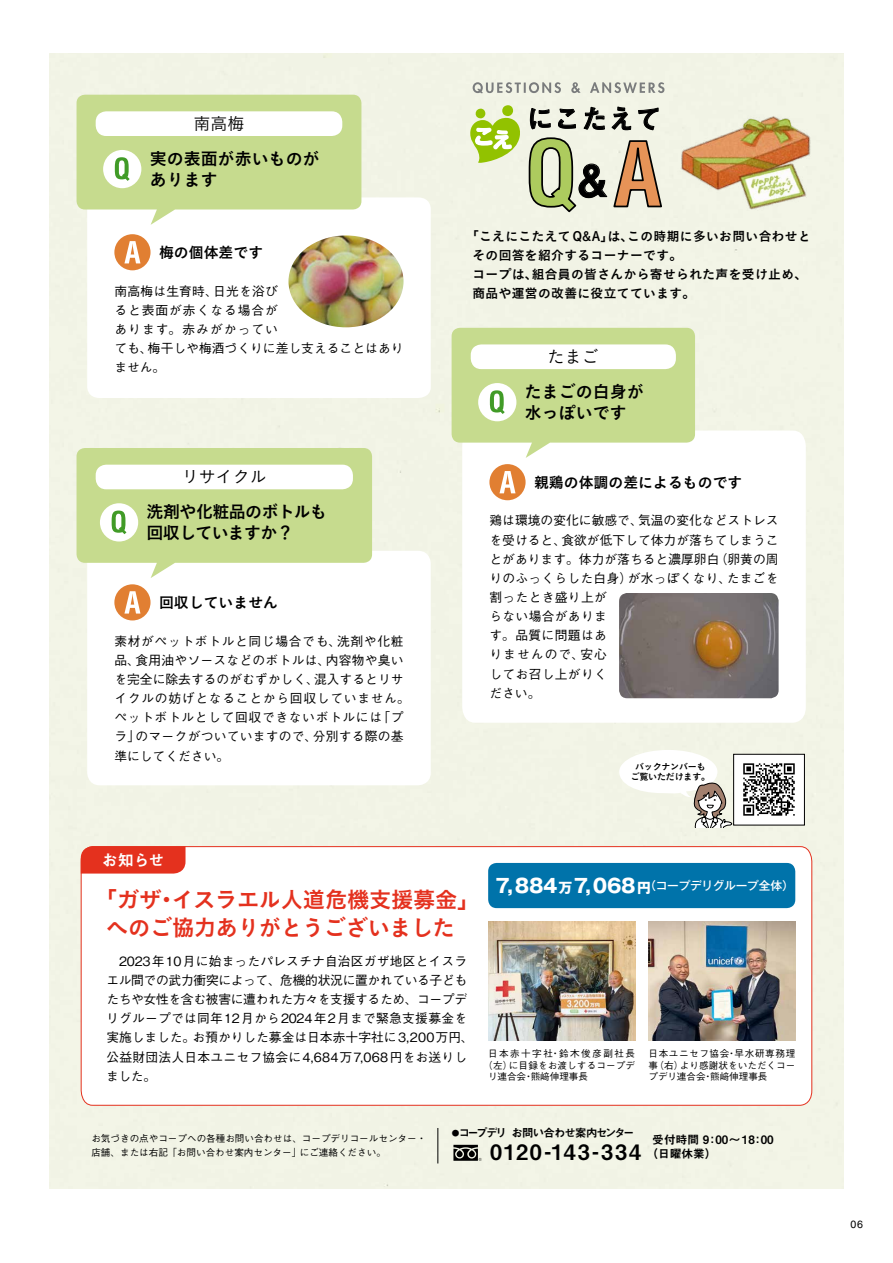
<style>
.page{position:relative;width:893px;height:1263px;background:#fff}
.page>*{position:absolute;margin:0;border:0;box-sizing:border-box;transform-origin:0 0}
.t1{font:43.05px "Midashi Go Pr 6 N MB31";color:#000}
.t2{font:26.85px "Midashi Go Pr 6 N MB31";letter-spacing:.01em;color:#000}
.t3{font:22.35px/27.6px "Koburina Go Std N W6";letter-spacing:-.015em;color:#e4311e}
.t4{font:21.3px "Midashi Go Pr 6 N MB31";letter-spacing:.08em;color:#000}
.t5{font:700 19.2px "Gothic MB101 Pr 6 N";letter-spacing:-.02em;color:#fff}
.t6{font:16.95px/21.3px "Koburina Go Std N W6";color:#000}
.t7{font:16.95px/21.3px "Koburina Go Std N W6";letter-spacing:-.04em;color:#000}
.t8{font:16.95px "Koburina Go Std N W3";color:#000}
.t9{font:15.9px "Midashi Go Pr 6 N MB31";color:#fff}
.t10{font:14.85px "Koburina Go Std N W6";color:#000}
.t11{font:700 13.8px "Gothic MB101 Pr 6 N";color:#fff}
.t12{font:500 12.75px/19.2px "Gothic BBB Pr 6 N";letter-spacing:.015em;color:#000}
.t13{font:12.75px/19.2px "Koburina Go Std N W6";letter-spacing:.03em;color:#000}
.t14{font:500 12.75px "Gothic BBB Pr 6 N";letter-spacing:-.025em;color:#000}
.t15{font:500 12.75px/19.2px "Gothic BBB Pr 6 N";letter-spacing:.05em;color:#000}
.t16{font:500 12.75px "Gothic BBB Pr 6 N";letter-spacing:.06em;color:#000}
.t17{font:500 12.75px "Gothic BBB Pr 6 N";letter-spacing:.075em;color:#000}
.t18{font:500 12.75px "Gothic BBB Pr 6 N";letter-spacing:.085em;color:#000}
.t19{font:11.7px/14.9px "Midashi Go Pr 6 N MB31";color:#000}
.t20{font:500 11.7px "Gothic MB101 Pr 6 N";letter-spacing:-.02em;color:#fff}
.t21{font:11.4px "Midashi Go Pr 6 N MB31";letter-spacing:-.095em;color:#000}
.t22{font:10.65px "Helvetica LT Std";color:#000}
.t23{font:500 9.6px/11.7px "Gothic BBB Pr 6 N";color:#000}
.t24{font:500 9.6px "Gothic BBB Pr 6 N";letter-spacing:.16em;color:#000}
.t25{font:9px/10.6px "Koburina Go Std N W6";letter-spacing:-.025em;color:#000;text-align:center}
.t26{font:7.65px "Midashi Go Pr 6 N MB31";color:#000}
.s1{font-weight:700;font-size:13.8px}
</style>
<div class="page">
<div style="left:49px;top:53px;width:795px;height:1135px;background:#f1f3e5"></div>
<svg style="left:80px;top:846px;width:733px;height:260px"></svg>
<svg style="left:462px;top:431px;width:344px;height:292px"></svg>
<div style="left:489px;top:464px;width:37px;height:36px;background:#e17f32;border-radius:50%"></div>
<svg style="left:499px;top:471px;width:16px;height:22px"></svg>
<svg style="left:452px;top:328px;width:243px;height:130px"></svg>
<img style="left:677px;top:94px;width:136px;height:127px">
<div style="left:476px;top:109px;width:9px;height:9px;background:#92c200;border-radius:50%"></div>
<div style="left:502px;top:105px;width:11px;height:11px;background:#92c200;border-radius:50%"></div>
<svg style="left:470px;top:117px;width:50px;height:45px;background:#bed96a"></svg>
<svg style="left:530px;top:108px;width:21px;height:22px"></svg>
<svg style="left:558px;top:108px;width:18px;height:21px"></svg>
<svg style="left:583px;top:107px;width:22px;height:23px"></svg>
<svg style="left:611px;top:106px;width:20px;height:24px"></svg>
<svg style="left:638px;top:107px;width:21px;height:23px"></svg>
<svg style="left:473px;top:82px;width:191px;height:11px;background:#c6c8c0"></svg>
<svg style="left:528px;top:136px;width:135px;height:78px;background:#c8c3a2"></svg>
<div style="left:87px;top:551px;width:344px;height:234px;background:#fff;border-radius:13px"></div>
<div style="left:114px;top:584px;width:37px;height:36px;background:#e17f32;border-radius:50%"></div>
<svg style="left:124px;top:591px;width:16px;height:22px"></svg>
<svg style="left:77px;top:448px;width:295px;height:130px"></svg>
<img style="left:619px;top:593px;width:160px;height:105px">
<svg style="left:87px;top:197px;width:344px;height:201px"></svg>
<div style="left:114px;top:234px;width:37px;height:36px;background:#e17f32;border-radius:50%"></div>
<svg style="left:124px;top:241px;width:16px;height:22px"></svg>
<svg style="left:77px;top:95px;width:284px;height:130px"></svg>
<img style="left:288px;top:235px;width:116px;height:92px">
<div style="left:81px;top:846px;width:105px;height:27px;background:#e4311e"></div>
<img style="left:649px;top:922px;width:146px;height:118px">
<img style="left:488px;top:922px;width:147px;height:118px">
<div style="left:488px;top:863px;width:307px;height:45px;background:#0073aa;border-radius:9px"></div>
<svg style="left:453px;top:1145px;width:29px;height:16px"></svg>
<hr style="left:438px;top:1128px;width:1px;height:35px;background:#000">
<div style="left:734px;top:754px;width:70px;height:71px;background:#fff"></div>
<img style="left:743px;top:763px;width:52px;height:53px">
<div style="left:733px;top:754px;width:72px;height:71px;border:1px solid #000"></div>
<svg style="left:619px;top:750px;width:113px;height:78px"></svg>
<h3 class="t8" style="left:193px;top:111px;width:53px">南高梅</h3>
<h3 class="t6" style="left:150px;top:148px;width:172px">実の表面が赤いものがあります</h3>
<p class="t10" style="left:159px;top:241px;width:106px">梅の個体差です</p>
<p class="t12" style="left:213px;top:280px;width:66px">日光を浴び</p>
<p class="t12" style="left:114px;top:280px;width:105px">南高梅は生育時、</p>
<p class="t17" style="left:114px;top:300px;width:165px">ると表面が赤くなる場合が</p>
<p class="t18" style="left:114px;top:319px;width:165px">あります。赤みがかってい</p>
<p class="t12" style="left:148px;top:338px;width:257px">梅干しや梅酒づくりに差し支えることはあり</p>
<p class="t12" style="left:114px;top:338px;width:53px">ても、ません。</p>
<h3 class="t8" style="left:182px;top:464px;width:87px">リサイクル</h3>
<h3 class="t7" style="left:147px;top:501px;width:182px">洗剤や化粧品のボトルも回収していますか?</h3>
<p class="t10" style="left:159px;top:591px;width:121px">回収していません</p>
<p class="t12" style="left:337px;top:630px;width:68px">洗剤や化粧</p>
<p class="t15" style="left:326px;top:630px;width:79px;text-indent:-211px">素材がペットボトルと同じ場合でも、<br>内容物や臭い</p>
<p class="t12" style="left:135px;top:650px;width:196px">食用油やソースなどのボトルは、</p>
<p class="t12" style="left:114px;top:650px;width:27px">品、</p>
<p class="t12" style="left:114px;top:669px;width:206px">を完全に除去するのがむずかしく、</p>
<p class="t16" style="left:114px;top:688px;width:297px">イクルの妨げとなることから回収していません。</p>
<p class="t12" style="left:377px;top:707px;width:28px">「プ</p>
<p class="t12" style="left:314px;top:669px;width:91px">混入するとリサ</p>
<p class="t15" style="left:313px;top:707px;width:92px;text-indent:-198px">ペットボトルとして回収できないボトルには<br>分別する際の基</p>
<p class="t12" style="left:114px;top:726px;width:116px">ラ」<br>準にしてください。</p>
<p class="t12" style="left:136px;top:726px;width:183px">のマークがついていますので、</p>
<p class="t9" style="left:102px;top:847px;width:64px">お知らせ</p>
<h2 class="t2" style="left:527px;top:97px;width:137px">にこたえて</h2>
<h1 class="t1" style="left:577px;top:146px;width:31px">&amp;</h1>
<p class="t13" style="left:466px;top:227px;width:169px">「こえにこたえてQ&amp;A は」、</p>
<p class="t13" style="left:472px;top:246px;width:211px">その回答を紹介するコーナーです。</p>
<p class="t13" style="left:532px;top:265px;width:277px">組合員の皆さんから寄せられた声を受け止め、</p>
<p class="t13" style="left:627px;top:227px;width:185px">この時期に多いお問い合わせと</p>
<p class="t13" style="left:472px;top:265px;width:224px">コープは、<br>商品や運営の改善に役立てています。</p>
<h3 class="t8" style="left:548px;top:344px;width:53px">たまご</h3>
<h3 class="t6" style="left:525px;top:381px;width:121px">たまごの白身が水っぽいです</h3>
<p class="t10" style="left:534px;top:471px;width:210px">親鶏の体調の差によるものです</p>
<p class="t12" style="left:638px;top:510px;width:142px">気温の変化などストレス</p>
<p class="t12" style="left:561px;top:510px;width:219px;text-indent:-72px">鶏は環境の変化に敏感で、<br>食欲が低下して体力が落ちてしまうこ</p>
<p class="t12" style="left:489px;top:529px;width:78px">を受けると、</p>
<p class="t12" style="left:715px;top:548px;width:65px">（卵黄の周</p>
<p class="t12" style="left:489px;top:548px;width:232px">とがあります。体力が落ちると濃厚卵白</p>
<p class="t12" style="left:727px;top:568px;width:53px">たまごを</p>
<p class="t12" style="left:489px;top:568px;width:144px">りのふっくらした白身）</p>
<p class="t12" style="left:489px;top:587px;width:119px">割ったとき盛り上が</p>
<p class="t12" style="left:489px;top:606px;width:119px">らない場合がありま</p>
<p class="t12" style="left:489px;top:625px;width:119px">す。品質に問題はあ</p>
<p class="t12" style="left:580px;top:644px;width:28px">安心</p>
<p class="t12" style="left:628px;top:568px;width:105px">が水っぽくなり、</p>
<p class="t12" style="left:489px;top:644px;width:119px">りませんので、<br>してお召し上がりください。</p>
<p class="t25" style="left:631px;top:761px;width:81px">バックナンバーもご覧いただけます。</p>
<h3 class="t3" style="left:106px;top:886px;width:350px;text-indent:-11px">「ガザ<br>へのご協力ありがとうございました</h3>
<p class="t12" style="left:119px;top:951px;width:349px">2023年10月に始まったパレスチナ自治区ガザ地区とイスラ</p>
<p class="t14" style="left:106px;top:970px;width:362px">エル間での武力衝突によって、危機的状況に置かれている子ども</p>
<p class="t14" style="left:106px;top:989px;width:362px">たちや女性を含む被害に遭われた方々を支援するため、コープデ</p>
<p class="t12" style="left:106px;top:1008px;width:362px">リグループでは同年12月から2024年2月まで緊急支援募金を</p>
<p class="t12" style="left:193px;top:1027px;width:283px">お預かりした募金は日本赤十字社に3,200万円、</p>
<h3 class="t3" style="left:172px;top:886px;width:309px">イスラエル人道危機支援募金「</h3>
<h3 class="t3" style="left:155px;top:886px;width:24px">・</h3>
<p class="t12" style="left:106px;top:1027px;width:362px">実施しました。<br>公益財団法人日本ユニセフ協会に4,684万7,068円をお送りしました。</p>
<h3 class="t5" style="left:496px;top:869px;width:64px">7，884</h3>
<h3 class="t5" style="left:574px;top:869px;width:64px">7，068</h3>
<p class="t20" style="left:637px;top:876px;width:158px">（<span class="s1">円</span>コープデリグループ全体(</p>
<p class="t11" style="left:558px;top:876px;width:15px">万</p>
<p class="t23" style="left:509px;top:1047px;width:128px;text-indent:-21px">日本赤十字社<br>に目録をお渡しするコープデ</p>
<p class="t24" style="left:550px;top:1046px;width:86px">・鈴木俊彦副社長</p>
<p class="t23" style="left:483px;top:1059px;width:31px">（左）</p>
<p class="t23" style="left:735px;top:1047px;width:62px">早水研専務理</p>
<p class="t23" style="left:680px;top:1047px;width:117px;text-indent:-31px">日本ユニセフ協会<br>より感謝状をいただくコー</p>
<p class="t23" style="left:727px;top:1047px;width:11px">・</p>
<p class="t23" style="left:654px;top:1059px;width:30px">（右）</p>
<p class="t23" style="left:649px;top:1059px;width:11px">事</p>
<p class="t23" style="left:488px;top:1070px;width:40px">リ連合会</p>
<p class="t23" style="left:531px;top:1070px;width:59px">熊﨑伸理事長</p>
<p class="t23" style="left:524px;top:1070px;width:11px">・</p>
<p class="t23" style="left:648px;top:1070px;width:59px">プデリ連合会</p>
<p class="t23" style="left:710px;top:1070px;width:59px">熊﨑伸理事長</p>
<p class="t23" style="left:703px;top:1070px;width:11px">・</p>
<p class="t23" style="left:300px;top:1131px;width:128px;line-height:13.8px;text-indent:-208px">お気づきの点やコープへの各種お問い合わせは、コープデリコールセンター・にご連絡ください。</p>
<p class="t23" style="left:91px;top:1146px;width:211px">店舗、または右記「お問い合わせ案内センター」</p>
<p class="t21" style="left:459px;top:1123px;width:177px">コープデリお問い合わせ案内センター</p>
<p class="t26" style="left:452px;top:1126px;width:9px">●</p>
<h3 class="t4" style="left:490px;top:1135px;width:152px">0120-143-334</h3>
<p class="t19" style="left:646px;top:1131px;width:129px;text-indent:6px">受付時間 9:00〜18:00（日曜休業(</p>
<p class="t22" style="left:850px;top:1218px;width:14px">06</p>
</div>
